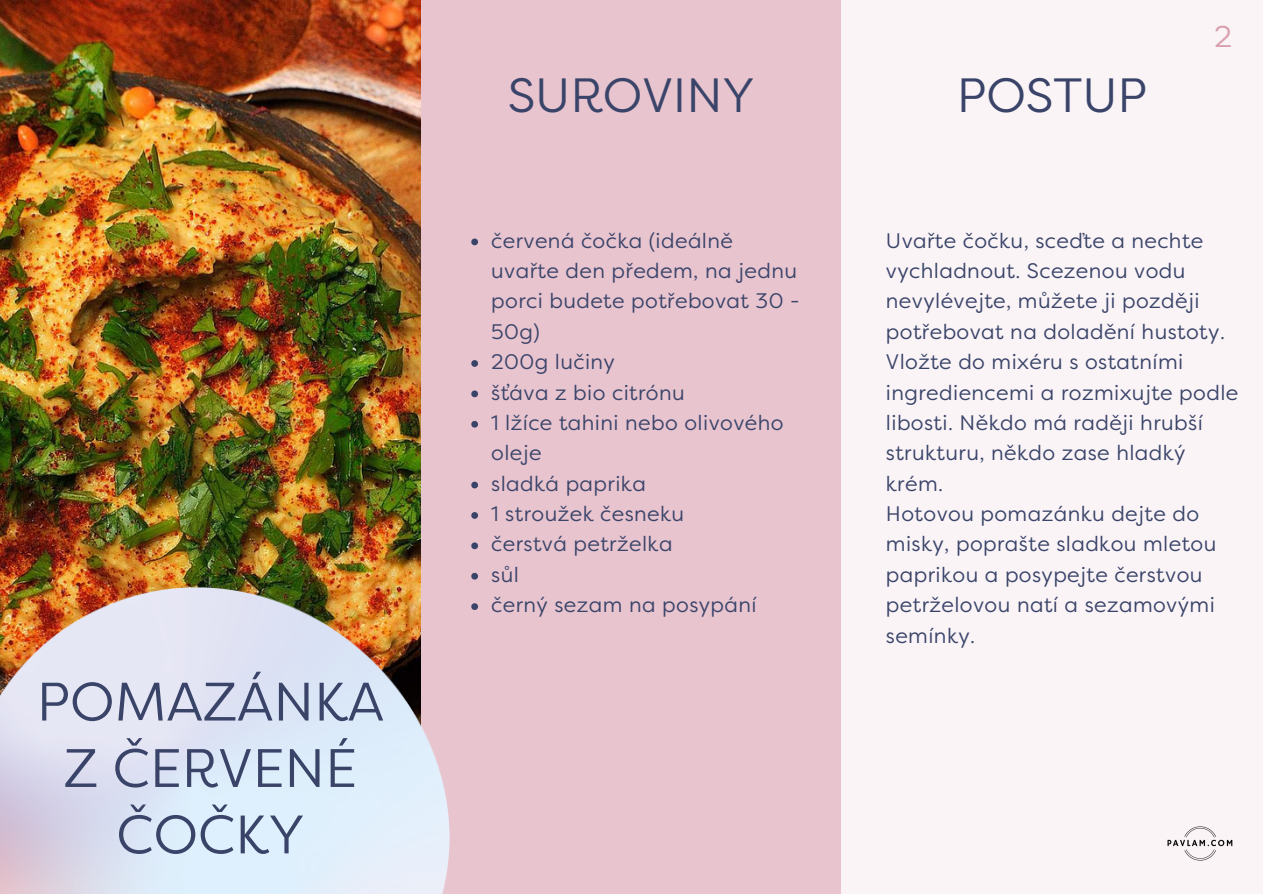
<style>
.page{position:relative;width:1263px;height:894px;background:#fff}
.page>*{position:absolute;margin:0;border:0;box-sizing:border-box;transform-origin:0 0}
.t1{font:54px/66.3px "Filson Pro";color:#3a4469;text-align:center}
.t2{font:48px "Filson Pro";color:#3a4469}
.t3{font:30px "Filson Pro";color:#daa0af}
.t4{font:21px/30.3px "Filson Pro";letter-spacing:.02em;color:#3a4469}
</style>
<div class="page">
<div style="left:0;top:0;width:1262px;height:893px;background:#faf4f7"></div>
<div style="left:421px;top:0;width:420px;height:893px;background:#e8c4cf"></div>
<svg style="left:471px;top:238px;width:7px;height:7px"></svg>
<svg style="left:471px;top:360px;width:7px;height:7px"></svg>
<svg style="left:471px;top:390px;width:7px;height:7px"></svg>
<svg style="left:471px;top:421px;width:7px;height:6px"></svg>
<svg style="left:471px;top:481px;width:7px;height:7px"></svg>
<svg style="left:471px;top:512px;width:7px;height:6px"></svg>
<svg style="left:471px;top:542px;width:7px;height:7px"></svg>
<svg style="left:471px;top:572px;width:7px;height:7px"></svg>
<svg style="left:471px;top:603px;width:7px;height:6px"></svg>
<img style="left:0;top:0;width:421px;height:587px">
<img style="left:0;top:587px;width:450px;height:306px">
<img style="left:1167px;top:826px;width:66px;height:35px">
<p class="t1" style="left:37px;top:669px;width:349px">POMAZÁNKA<br>Z ČERVENÉ<br>ČOČKY</p>
<p class="t2" style="left:508px;top:68px;width:248px">SUROVINY</p>
<p class="t2" style="left:957px;top:68px;width:192px">POSTUP</p>
<p class="t3" style="left:1214px;top:19px;width:20px">2</p>
<p class="t4" style="left:491px;top:225px;width:310px">červená čočka (ideálně uvařte den předem, na jednu porci budete potřebovat 30 -<br>50g)</p>
<p class="t4" style="left:491px;top:347px;width:125px">200g lučiny</p>
<p class="t4" style="left:491px;top:377px;width:195px">šťáva z bio citrónu</p>
<p class="t4" style="left:491px;top:407px;width:294px">1 lžíce tahini nebo olivového oleje</p>
<p class="t4" style="left:491px;top:468px;width:156px">sladká paprika</p>
<p class="t4" style="left:491px;top:499px;width:194px">1 stroužek česneku</p>
<p class="t4" style="left:491px;top:529px;width:183px">čerstvá petrželka</p>
<p class="t4" style="left:491px;top:559px;width:29px">sůl</p>
<p class="t4" style="left:491px;top:590px;width:267px">černý sezam na posypání</p>
<p class="t4" style="left:886px;top:225px;width:341px">Uvařte čočku, sceďte a nechte vychladnout. Scezenou vodu nevylévejte, můžete ji později potřebovat na doladění hustoty.</p>
<p class="t4" style="left:886px;top:347px;width:354px">Vložte do mixéru s ostatními ingrediencemi a rozmixujte podle libosti. Někdo má raději hrubší strukturu, někdo zase hladký krém.</p>
<p class="t4" style="left:886px;top:499px;width:332px">Hotovou pomazánku dejte do misky, poprašte sladkou mletou paprikou a posypejte čerstvou petrželovou natí a sezamovými semínky.</p>
</div>
